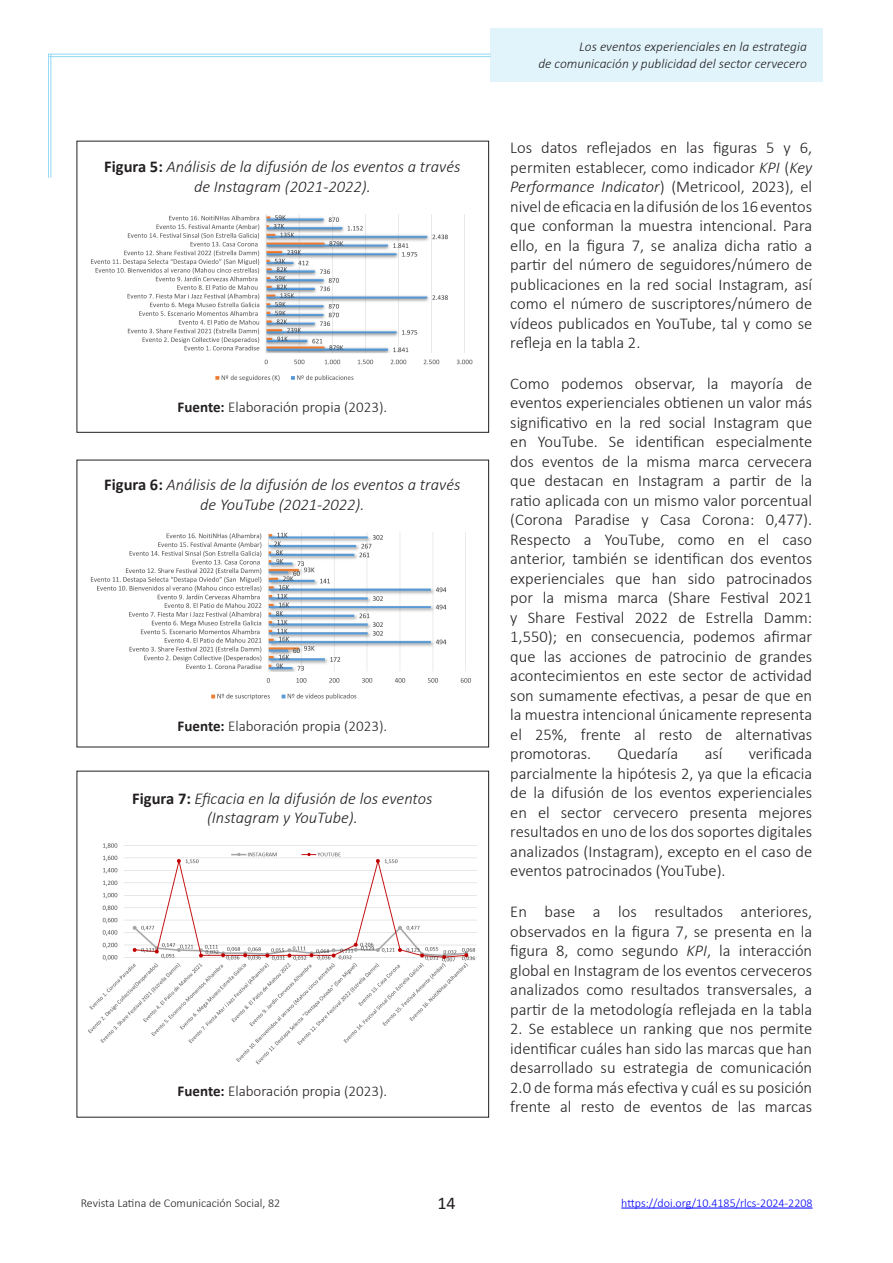
<style>
.page{position:relative;width:893px;height:1263px;background:#fff}
.page>*{position:absolute;margin:0;border:0;box-sizing:border-box;transform-origin:0 0}
.t1{font:18px "Calibri";color:#231f20}
.t2{font:300 16.5px/19.5px "Calibri";color:#231f20;text-align:justify}
.t3{font:italic 300 16.5px/19.5px "Calibri";color:#231f20;text-align:center}
.t4{font:300 15px "Calibri";color:#231f20}
.t5{font:italic 300 13.5px/16.5px "Calibri";color:#231f20;text-align:right}
.t6{font:300 12px "Calibri";color:#00f}
.t7{font:300 12px "Calibri";color:#231f20}
.s1{font-weight:700;font-style:normal}
.s2{font-weight:700}
.s3{font-style:italic}
</style>
<div class="page">
<div style="left:491px;top:28px;width:332px;height:54px;background:#e1f4fc"></div>
<hr style="left:621px;top:1208px;width:192px;height:1px;background:#00f">
<hr style="left:48px;top:56px;width:443px;height:1px;background:#8dd7f7">
<hr style="left:48px;top:54px;width:443px;height:1px;background:#8dd7f7">
<hr style="left:48px;top:54px;width:1px;height:124px;background:#8dd7f7">
<hr style="left:51px;top:54px;width:1px;height:124px;background:#8dd7f7">
<div style="left:77px;top:141px;width:412px;height:292px;border:1px solid #231f20"></div>
<img style="left:91px;top:214px;width:382px;height:167px">
<img style="left:90px;top:532px;width:381px;height:168px">
<img style="left:88px;top:843px;width:388px;height:222px">
<p class="t3" style="left:104px;top:157px;width:358px"><span class="s1">Figura 5:</span> Análisis de la difusión de los eventos a través de Instagram (2021-2022).</p>
<p class="t4" style="left:178px;top:398px;width:211px"><span class="s2">Fuente:</span> Elaboración propia (2023).</p>
<p class="t3" style="left:104px;top:475px;width:358px"><span class="s1">Figura 6:</span> Análisis de la difusión de los eventos a través de YouTube (2021-2022).</p>
<p class="t4" style="left:178px;top:716px;width:211px"><span class="s2">Fuente:</span> Elaboración propia (2023).</p>
<p class="t3" style="left:132px;top:788px;width:302px"><span class="s1">Figura 7:</span> Eficacia en la difusión de los eventos (Instagram y YouTube).</p>
<p class="t4" style="left:178px;top:1082px;width:211px"><span class="s2">Fuente:</span> Elaboración propia (2023).</p>
<p class="t5" style="left:538px;top:38px;width:270px">Los eventos experienciales en la estrategia<br>de comunicación y publicidad del sector cervecero</p>
<p class="t2" style="left:510px;top:138px;width:303px">Los datos reflejados en las figuras 5 y 6, permiten establecer, como indicador <span class="s3">KPI</span> (<span class="s3">Key Performance Indicator</span>) (Metricool, 2023), el nivel de eficacia en la difusión de los 16 eventos que conforman la muestra intencional. Para ello, en la figura 7, se analiza dicha ratio a partir del número de seguidores/número de publicaciones en la red social Instagram, así como el número de suscriptores/número de vídeos publicados en YouTube, tal y como se refleja en la tabla 2.</p>
<p class="t2" style="left:510px;top:373px;width:303px">Como podemos observar, la mayoría de eventos experienciales obtienen un valor más significativo en la red social Instagram que en YouTube. Se identifican especialmente dos eventos de la misma marca cervecera que destacan en Instagram a partir de la ratio aplicada con un mismo valor porcentual (Corona Paradise y Casa Corona: 0,477).<br>Respecto a YouTube, como en el caso anterior, también se identifican dos eventos experienciales que han sido patrocinados por la misma marca (Share Festival 2021 y Share Festival 2022 de Estrella Damm:<br>1,550); en consecuencia, podemos afirmar que las acciones de patrocinio de grandes acontecimientos en este sector de actividad son sumamente efectivas, a pesar de que en la muestra intencional únicamente representa el 25%, frente al resto de alternativas promotoras.</p>
<p class="t2" style="left:510px;top:744px;width:303px;text-indent:239px">verificada parcialmente la hipótesis 2, ya que la eficacia de la difusión de los eventos experienciales en el sector cervecero presenta mejores resultados en uno de los dos soportes digitales analizados (Instagram), excepto en el caso de eventos patrocinados (YouTube).</p>
<p class="t2" style="left:510px;top:902px;width:303px">En base a los resultados anteriores, observados en la figura 7, se presenta en la figura 8, como segundo <span class="s3">KPI</span>, la interacción global en Instagram de los eventos cerveceros analizados como resultados transversales, a partir de la metodología reflejada en la tabla</p>
<p class="t2" style="left:510px;top:1019px;width:303px">2. Se establece un ranking que nos permite identificar cuáles han sido las marcas que han desarrollado su estrategia de comunicación 2.0 de forma más efectiva y cuál es su posición frente al resto de eventos de las marcas</p>
<p class="t2" style="left:618px;top:744px;width:62px">Quedaría</p>
<p class="t2" style="left:705px;top:744px;width:19px">así</p>
<p class="t7" style="left:81px;top:1195px;width:201px">Revista Latina de Comunicación Social, 82</p>
<p class="t1" style="left:437px;top:1190px;width:20px">14</p>
<p class="t6" style="left:621px;top:1195px;width:193px">https://doi.org/10.4185/rlcs-2024-2208</p>
</div>
